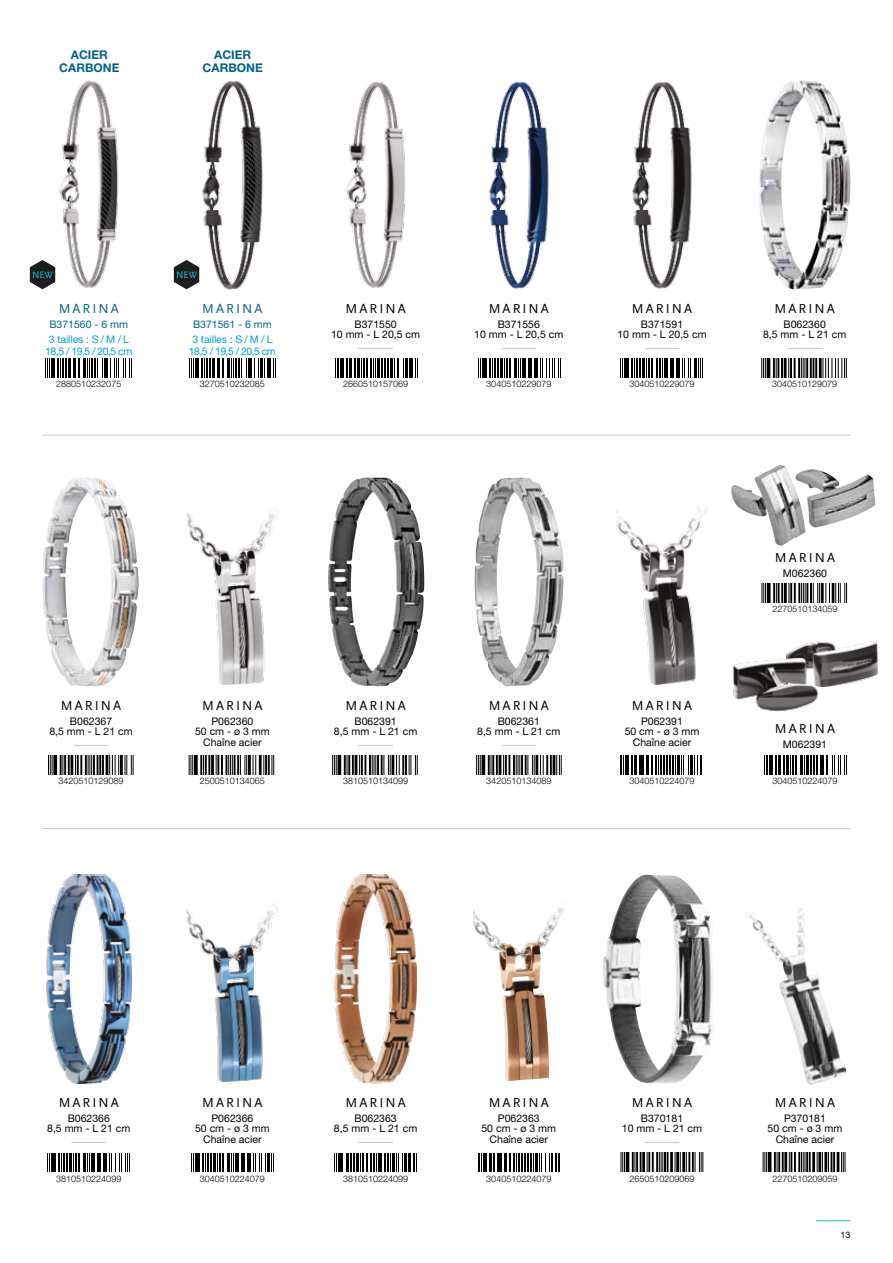
<style>
.page{position:relative;width:893px;height:1263px;background:#fff}
.page>*{position:absolute;margin:0;border:0;box-sizing:border-box;transform-origin:0 0}
.t1{font:13.5px "Scala Sans";letter-spacing:.15em;color:#000}
.t2{font:13.5px "Scala Sans";letter-spacing:.15em;color:#00628b}
.t3{font:700 12px/13.2px "Helvetica Neue";color:#00628b;text-align:center}
.t4{font:10.5px/10.5px "Helvetica Neue";color:#000;text-align:center}
.t5{font:10.5px/12px "Helvetica Neue";letter-spacing:-.01em;color:#009fe3;text-align:center}
.t6{font:10.5px "Helvetica Neue";color:#00628b}
.t7{font:9.75px "Scala Sans";color:#15bbee}
.t8{font:300 9px "Helvetica Neue";color:#000}
.t9{font:9px "Helvetica Neue";color:#000}
.t10{font:8.7px "Geneva";color:#000}
</style>
<div class="page">
<hr style="left:816px;top:1220px;width:34px;height:1px;background:#0bbbef">
<hr style="left:43px;top:435px;width:807px;height:1px;background:#c6c6c6">
<hr style="left:43px;top:828px;width:807px;height:1px;background:#c6c6c6">
<img style="left:55px;top:80px;width:64px;height:208px">
<svg style="left:45px;top:359px;width:5px;height:19px"></svg>
<hr style="left:51px;top:359px;width:3px;height:19px;background:#000">
<svg style="left:57px;top:359px;width:10px;height:19px"></svg>
<hr style="left:68px;top:359px;width:3px;height:19px;background:#000">
<svg style="left:73px;top:359px;width:59px;height:19px"></svg>
<img style="left:202px;top:81px;width:61px;height:208px">
<svg style="left:189px;top:359px;width:5px;height:19px"></svg>
<hr style="left:195px;top:359px;width:3px;height:19px;background:#000">
<svg style="left:201px;top:359px;width:10px;height:19px"></svg>
<hr style="left:212px;top:359px;width:3px;height:19px;background:#000">
<svg style="left:217px;top:359px;width:59px;height:19px"></svg>
<svg style="left:30px;top:260px;width:25px;height:29px"></svg>
<svg style="left:174px;top:260px;width:25px;height:29px"></svg>
<img style="left:632px;top:82px;width:60px;height:207px">
<hr style="left:645px;top:348px;width:34px;height:1px;background:#c6c6c6">
<svg style="left:620px;top:359px;width:5px;height:19px"></svg>
<hr style="left:625px;top:359px;width:4px;height:19px;background:#000">
<svg style="left:632px;top:359px;width:59px;height:19px"></svg>
<hr style="left:694px;top:359px;width:3px;height:19px;background:#000">
<svg style="left:698px;top:359px;width:5px;height:19px"></svg>
<img style="left:489px;top:81px;width:60px;height:208px">
<hr style="left:502px;top:348px;width:34px;height:1px;background:#c6c6c6">
<svg style="left:478px;top:359px;width:5px;height:19px"></svg>
<hr style="left:483px;top:359px;width:4px;height:19px;background:#000">
<svg style="left:489px;top:359px;width:72px;height:19px"></svg>
<img style="left:345px;top:81px;width:61px;height:207px">
<hr style="left:358px;top:348px;width:35px;height:1px;background:#c6c6c6">
<svg style="left:335px;top:359px;width:4px;height:19px"></svg>
<hr style="left:340px;top:359px;width:4px;height:19px;background:#000">
<svg style="left:346px;top:359px;width:72px;height:19px"></svg>
<img style="left:474px;top:478px;width:89px;height:208px">
<hr style="left:502px;top:745px;width:34px;height:1px;background:#c6c6c6">
<svg style="left:476px;top:756px;width:86px;height:19px;background:#727272"></svg>
<img style="left:42px;top:478px;width:97px;height:208px">
<hr style="left:74px;top:745px;width:34px;height:1px;background:#c6c6c6">
<svg style="left:48px;top:756px;width:86px;height:19px;background:#737373"></svg>
<img style="left:328px;top:478px;width:96px;height:208px">
<hr style="left:358px;top:745px;width:35px;height:1px;background:#c6c6c6">
<svg style="left:332px;top:756px;width:86px;height:19px"></svg>
<img style="left:759px;top:81px;width:91px;height:208px">
<hr style="left:787px;top:348px;width:35px;height:1px;background:#c6c6c6">
<svg style="left:761px;top:359px;width:86px;height:19px"></svg>
<svg style="left:188px;top:756px;width:87px;height:19px"></svg>
<svg style="left:189px;top:756px;width:85px;height:19px"></svg>
<img style="left:187px;top:508px;width:91px;height:176px">
<img style="left:473px;top:906px;width:92px;height:175px">
<svg style="left:478px;top:1153px;width:4px;height:19px"></svg>
<hr style="left:483px;top:1153px;width:3px;height:19px;background:#000">
<svg style="left:489px;top:1153px;width:9px;height:19px"></svg>
<hr style="left:499px;top:1153px;width:3px;height:19px;background:#000">
<svg style="left:504px;top:1153px;width:56px;height:19px"></svg>
<img style="left:335px;top:875px;width:82px;height:208px">
<hr style="left:358px;top:1142px;width:35px;height:1px;background:#c6c6c6">
<svg style="left:334px;top:1153px;width:5px;height:19px"></svg>
<hr style="left:340px;top:1153px;width:3px;height:19px;background:#000">
<svg style="left:346px;top:1153px;width:57px;height:19px"></svg>
<hr style="left:404px;top:1153px;width:3px;height:19px;background:#000">
<hr style="left:408px;top:1153px;width:3px;height:19px;background:#000">
<svg style="left:413px;top:1153px;width:4px;height:19px"></svg>
<img style="left:46px;top:875px;width:85px;height:208px">
<hr style="left:72px;top:1142px;width:34px;height:1px;background:#c6c6c6">
<svg style="left:47px;top:1153px;width:5px;height:19px"></svg>
<hr style="left:52px;top:1153px;width:4px;height:19px;background:#000">
<svg style="left:58px;top:1153px;width:72px;height:19px"></svg>
<svg style="left:191px;top:1153px;width:5px;height:19px"></svg>
<hr style="left:196px;top:1153px;width:4px;height:19px;background:#000">
<svg style="left:202px;top:1153px;width:72px;height:19px"></svg>
<img style="left:187px;top:905px;width:91px;height:176px">
<img style="left:603px;top:875px;width:112px;height:208px">
<hr style="left:645px;top:1142px;width:34px;height:1px;background:#c6c6c6">
<svg style="left:620px;top:1153px;width:83px;height:19px;background:#6b6b6b"></svg>
<svg style="left:763px;top:1153px;width:83px;height:19px;background:#666"></svg>
<img style="left:745px;top:907px;width:101px;height:178px">
<img style="left:616px;top:507px;width:91px;height:178px">
<svg style="left:620px;top:756px;width:4px;height:19px"></svg>
<hr style="left:625px;top:756px;width:3px;height:19px;background:#000">
<svg style="left:631px;top:756px;width:71px;height:19px"></svg>
<img style="left:731px;top:465px;width:144px;height:81px">
<svg style="left:847px;top:583px;width:1px;height:19px"></svg>
<svg style="left:761px;top:583px;width:86px;height:19px"></svg>
<svg style="left:764px;top:756px;width:4px;height:19px"></svg>
<hr style="left:769px;top:756px;width:4px;height:19px;background:#000">
<svg style="left:775px;top:756px;width:72px;height:19px"></svg>
<img style="left:786px;top:641px;width:92px;height:46px">
<img style="left:732px;top:659px;width:89px;height:53px">
<p class="t3" style="left:59px;top:48px;width:62px">ACIER<br>CARBONE</p>
<p class="t3" style="left:203px;top:48px;width:62px">ACIER<br>CARBONE</p>
<p class="t7" style="left:32px;top:269px;width:23px">NEW</p>
<p class="t7" style="left:176px;top:269px;width:23px">NEW</p>
<p class="t2" style="left:59px;top:301px;width:62px">MARINA</p>
<p class="t6" style="left:49px;top:318px;width:80px">B371560 - 6 mm</p>
<p class="t5" style="left:45px;top:333px;width:88px">3 tailles : S / M / L<br>18,5 / 19,5 / 20,5 cm</p>
<p class="t8" style="left:56px;top:379px;width:67px">2880510232075</p>
<p class="t2" style="left:202px;top:301px;width:62px">MARINA</p>
<p class="t6" style="left:193px;top:318px;width:80px">B371561 - 6 mm</p>
<p class="t5" style="left:189px;top:333px;width:88px">3 tailles : S / M / L<br>18,5 / 19,5 / 20,5 cm</p>
<p class="t8" style="left:200px;top:379px;width:67px">3270510232085</p>
<p class="t1" style="left:345px;top:301px;width:62px">MARINA</p>
<p class="t4" style="left:331px;top:319px;width:91px">B371550<br>10 mm - L 20,5 cm</p>
<p class="t8" style="left:343px;top:379px;width:67px">2660510157069</p>
<p class="t1" style="left:489px;top:301px;width:62px">MARINA</p>
<p class="t4" style="left:474px;top:319px;width:91px">B371556<br>10 mm - L 20,5 cm</p>
<p class="t8" style="left:486px;top:379px;width:67px">3040510229079</p>
<p class="t1" style="left:632px;top:301px;width:62px">MARINA</p>
<p class="t4" style="left:617px;top:319px;width:91px">B371591<br>10 mm - L 20,5 cm</p>
<p class="t8" style="left:629px;top:379px;width:67px">3040510229079</p>
<p class="t1" style="left:775px;top:301px;width:62px">MARINA</p>
<p class="t4" style="left:763px;top:319px;width:85px">B062360<br>8,5 mm - L 21 cm</p>
<p class="t8" style="left:772px;top:379px;width:67px">3040510129079</p>
<p class="t1" style="left:61px;top:698px;width:62px">MARINA</p>
<p class="t4" style="left:49px;top:716px;width:85px">B062367<br>8,5 mm - L 21 cm</p>
<p class="t8" style="left:59px;top:776px;width:67px">3420510129089</p>
<p class="t1" style="left:202px;top:698px;width:62px">MARINA</p>
<p class="t4" style="left:195px;top:716px;width:76px">P062360<br>50 cm - ø 3 mm<br>Chaîne acier</p>
<p class="t8" style="left:200px;top:776px;width:67px">2500510134065</p>
<p class="t1" style="left:345px;top:698px;width:62px">MARINA</p>
<p class="t4" style="left:334px;top:716px;width:85px">B062391<br>8,5 mm - L 21 cm</p>
<p class="t8" style="left:343px;top:776px;width:67px">3810510134099</p>
<p class="t1" style="left:489px;top:698px;width:62px">MARINA</p>
<p class="t4" style="left:477px;top:716px;width:85px">B062361<br>8,5 mm - L 21 cm</p>
<p class="t8" style="left:486px;top:776px;width:67px">3420510134089</p>
<p class="t1" style="left:632px;top:698px;width:62px">MARINA</p>
<p class="t4" style="left:625px;top:716px;width:76px">P062391<br>50 cm - ø 3 mm<br>Chaîne acier</p>
<p class="t8" style="left:629px;top:776px;width:67px">3040510224079</p>
<p class="t1" style="left:775px;top:550px;width:62px">MARINA</p>
<p class="t4" style="left:783px;top:567px;width:46px">M062360</p>
<p class="t8" style="left:772px;top:603px;width:67px">2270510134059</p>
<p class="t1" style="left:775px;top:721px;width:62px">MARINA</p>
<p class="t4" style="left:783px;top:739px;width:46px">M062391</p>
<p class="t8" style="left:772px;top:776px;width:67px">3040510224079</p>
<p class="t1" style="left:59px;top:1095px;width:62px">MARINA</p>
<p class="t4" style="left:47px;top:1113px;width:85px">B062366<br>8,5 mm - L 21 cm</p>
<p class="t8" style="left:56px;top:1173px;width:67px">3810510224099</p>
<p class="t1" style="left:202px;top:1095px;width:62px">MARINA</p>
<p class="t4" style="left:195px;top:1113px;width:76px">P062366<br>50 cm - ø 3 mm<br>Chaîne acier</p>
<p class="t8" style="left:200px;top:1173px;width:67px">3040510224079</p>
<p class="t1" style="left:345px;top:1095px;width:62px">MARINA</p>
<p class="t4" style="left:334px;top:1113px;width:85px">B062363<br>8,5 mm - L 21 cm</p>
<p class="t8" style="left:343px;top:1173px;width:67px">3810510224099</p>
<p class="t1" style="left:489px;top:1095px;width:62px">MARINA</p>
<p class="t4" style="left:481px;top:1113px;width:76px">P062363<br>50 cm - ø 3 mm<br>Chaîne acier</p>
<p class="t8" style="left:486px;top:1173px;width:67px">3040510224079</p>
<p class="t1" style="left:632px;top:1095px;width:62px">MARINA</p>
<p class="t4" style="left:622px;top:1112px;width:82px">B370181<br>10 mm - L 21 cm</p>
<p class="t8" style="left:629px;top:1173px;width:67px">2650510209069</p>
<p class="t1" style="left:775px;top:1095px;width:62px">MARINA</p>
<p class="t4" style="left:767px;top:1112px;width:76px">P370181<br>50 cm - ø 3 mm<br>Chaîne acier</p>
<p class="t10" style="left:756px;top:1173px;width:47px">3 601510</p>
<p class="t8" style="left:772px;top:1173px;width:67px">2270510209059</p>
<p class="t10" style="left:807px;top:1173px;width:36px">209920</p>
<p class="t9" style="left:840px;top:1229px;width:12px">13</p>
</div>
